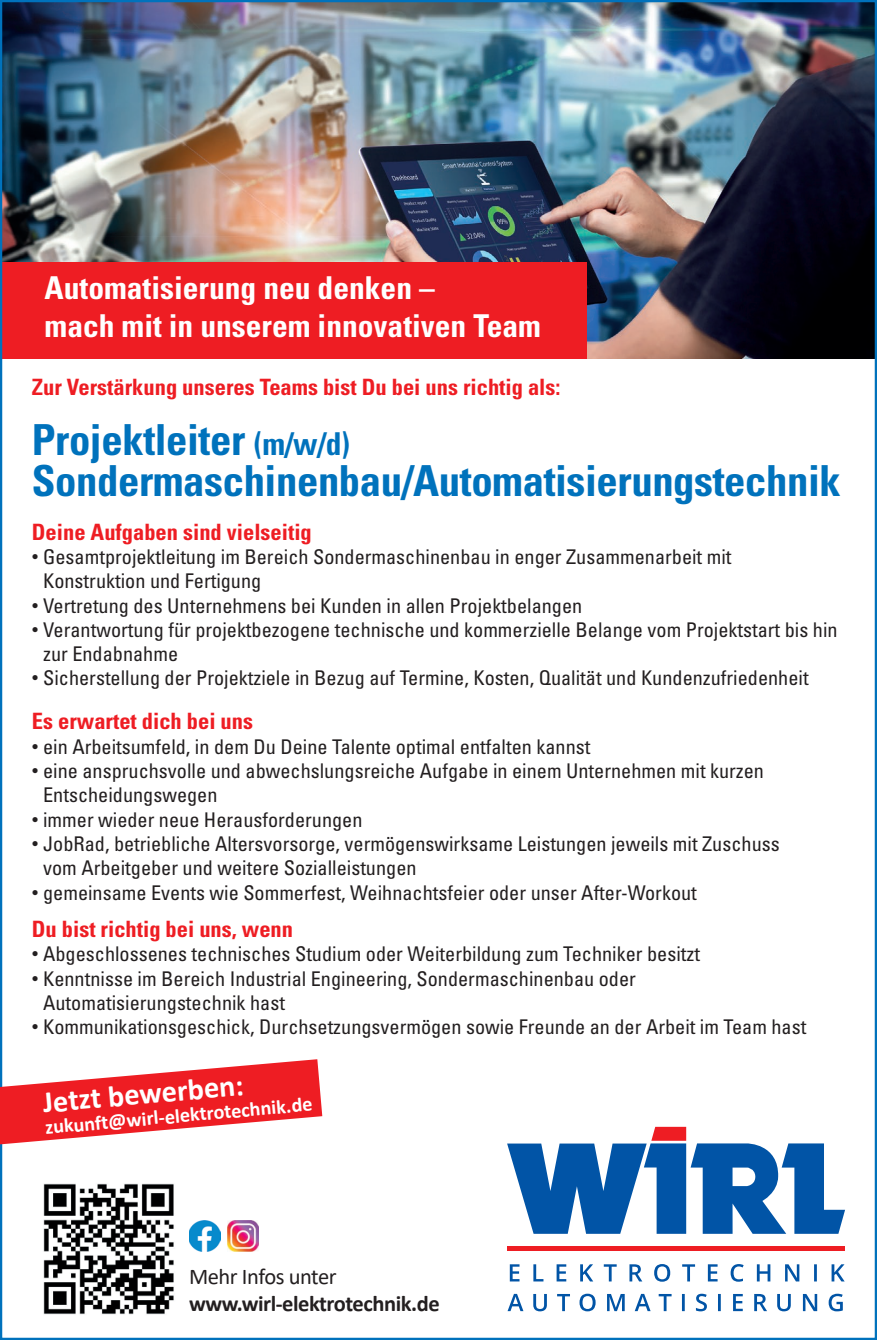
<style>
.page{position:relative;width:877px;height:1340px;background:#fff}
.page>*{position:absolute;margin:0;border:0;box-sizing:border-box;transform-origin:0 0}
.t1{font:700 condensed 42.75px/40.5px "Univers";letter-spacing:-.01em;color:#0072bc}
.t2{font:700 condensed 31.5px/37.8px "Univers";color:#fff}
.t3{font:700 30.38px "Calibri";color:#fff}
.t4{font:700 condensed 22.5px "Univers";color:#ee1d23}
.t5{font:700 22.5px "Calibri";letter-spacing:-.02em;color:#231f20}
.t6{font:22.5px "Calibri";letter-spacing:-.02em;color:#231f20}
.t7{font:condensed 20.25px/24.3px "Univers";color:#231f20}
.t8{font:700 20.25px "Calibri";color:#fff}
.s1{font-size:31.5px}
.s2{font-family:"Switzerland";font-stretch:normal}
</style>
<div class="page">
<img style="left:0;top:0;width:877px;height:1339px">
<svg style="left:0;top:1059px;width:322px;height:86px"></svg>
<img style="left:40px;top:1180px;width:137px;height:137px">
<img style="left:228px;top:1220px;width:31px;height:31px">
<img style="left:189px;top:1220px;width:31px;height:31px">
<h2 class="t2" style="left:45px;top:269px;width:498px">Automatisierung neu denken –<br>mach mit in unserem innovativen Team</h2>
<p class="t4" style="left:32px;top:374px;width:530px">Zur Verstärkung unseres Teams bist Du bei uns richtig als:</p>
<h1 class="t1" style="left:32px;top:419px;width:810px">Projektleiter <span class="s1">(m/w/d)<br></span>Sondermaschinenbau/Automatisierungstechnik</h1>
<p class="t4" style="left:32px;top:518px;width:281px">Deine Aufgaben sind vielseitig</p>
<p class="t7" style="left:43px;top:544px;width:690px;text-indent:-11px"><span class="s2">•</span> Gesamtprojektleitung im Bereich Sondermaschinenbau in enger Zusammenarbeit mit<br>Konstruktion und Fertigung</p>
<p class="t7" style="left:32px;top:592px;width:552px"><span class="s2">•</span> Vertretung des Unternehmens bei Kunden in allen Projektbelangen</p>
<p class="t7" style="left:43px;top:617px;width:796px;text-indent:-11px"><span class="s2">•</span> Verantwortung für projektbezogene technische und kommerzielle Belange vom Projektstart bis hin zur Endabnahme</p>
<p class="t7" style="left:32px;top:665px;width:778px"><span class="s2">•</span> Sicherstellung der Projektziele in Bezug auf Termine, Kosten, Qualität und Kundenzufriedenheit</p>
<p class="t4" style="left:32px;top:707px;width:223px">Es erwartet dich bei uns</p>
<p class="t7" style="left:32px;top:733px;width:560px"><span class="s2">•</span> ein Arbeitsumfeld, in dem Du Deine Talente optimal entfalten kannst</p>
<p class="t7" style="left:43px;top:758px;width:722px;text-indent:-11px"><span class="s2">•</span> eine anspruchsvolle und abwechslungsreiche Aufgabe in einem Unternehmen mit kurzen<br>Entscheidungswegen</p>
<p class="t7" style="left:32px;top:806px;width:332px"><span class="s2">•</span> immer wieder neue Herausforderungen</p>
<p class="t7" style="left:43px;top:831px;width:738px;text-indent:-11px"><span class="s2">•</span> JobRad, betriebliche Altersvorsorge, vermögenswirksame Leistungen jeweils mit Zuschuss vom Arbeitgeber und weitere Sozialleistungen</p>
<p class="t7" style="left:32px;top:879px;width:667px"><span class="s2">•</span> gemeinsame Events wie Sommerfest, Weihnachtsfeier oder unser After-Workout</p>
<p class="t4" style="left:32px;top:915px;width:263px">Du bist richtig bei uns, wenn</p>
<p class="t7" style="left:32px;top:941px;width:670px"><span class="s2">•</span> Abgeschlossenes technisches Studium oder Weiterbildung zum Techniker besitzt</p>
<p class="t7" style="left:43px;top:965px;width:594px;text-indent:-11px"><span class="s2">•</span> Kenntnisse im Bereich Industrial Engineering, Sondermaschinenbau oder<br>Automatisierungstechnik hast</p>
<p class="t7" style="left:32px;top:1014px;width:776px"><span class="s2">•</span> Kommunikationsgeschick, Durchsetzungsvermögen sowie Freunde an der Arbeit im Team hast</p>
<h3 class="t3" style="left:41px;top:1080px;width:203px;rotate:-5deg">Jetzt bewerben:</h3>
<p class="t8" style="left:44px;top:1112px;width:270px;rotate:-5deg">zukunft@wirl-elektrotechnik.de</p>
<p class="t6" style="left:189px;top:1261px;width:149px">Mehr Infos unter</p>
<p class="t5" style="left:189px;top:1287px;width:252px">www.wirl-elektrotechnik.de</p>
</div>
